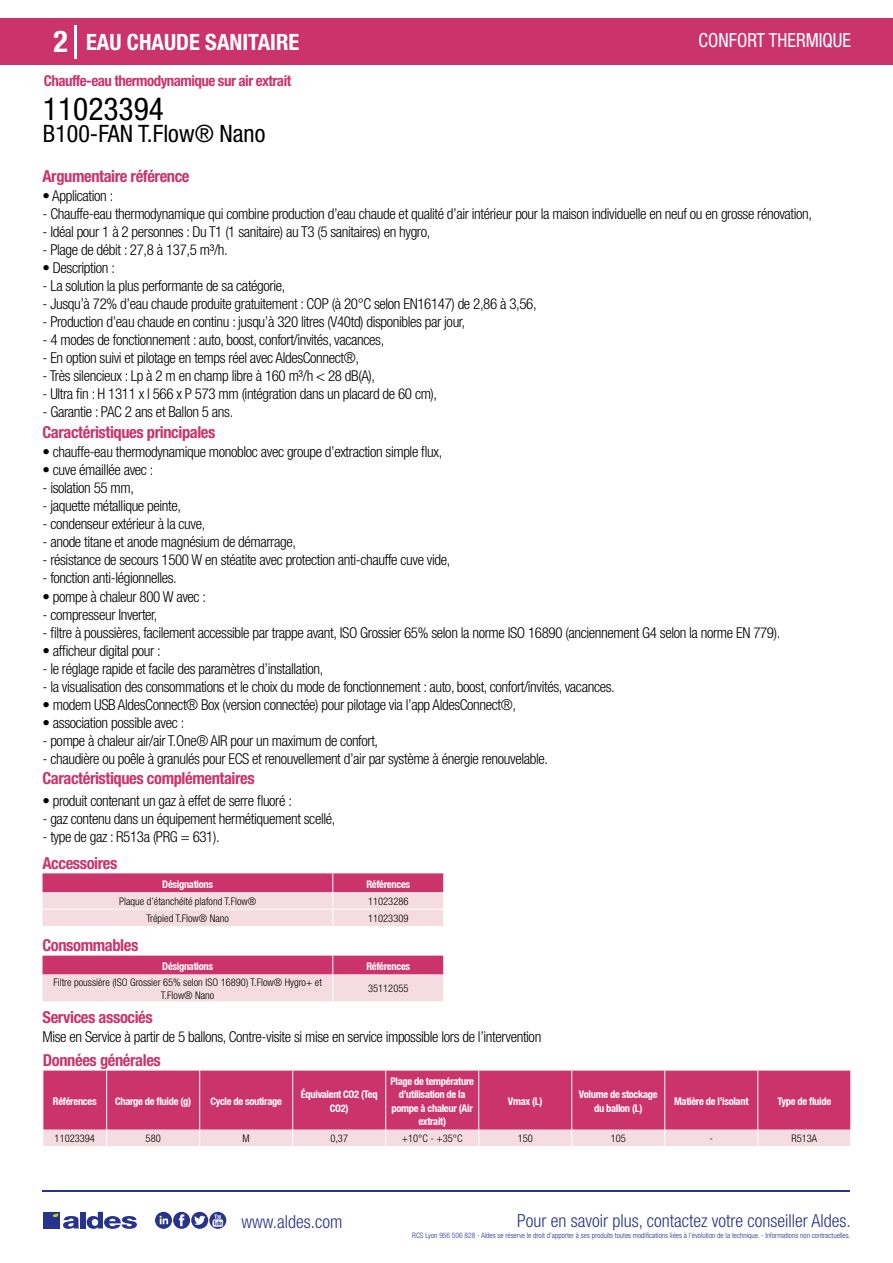
<style>
.page{position:relative;width:893px;height:1263px;background:#fff}
.page>*{position:absolute;margin:0;border:0;box-sizing:border-box;transform-origin:0 0}
.t1{font:condensed 31.5px "Helvetica Neue LT Std";color:#000}
.t2{font:700 condensed 30px "Helvetica Neue LT Std";color:#fff}
.t3{font:condensed 24px "Helvetica Neue LT Std";color:#000}
.t4{font:700 condensed 22.5px "Helvetica Neue LT Std";color:#fff}
.t5{font:condensed 19.5px "Helvetica Neue LT Std";color:#fff;scale:.95 1}
.t6{font:300 condensed 18px "Helvetica Neue";color:#28348b}
.t7{font:700 condensed 16.5px "Helvetica Neue LT Std";letter-spacing:-.025em;color:#cb346b}
.t8{font:300 condensed 15px "Helvetica Neue LT Std";letter-spacing:-.025em;color:#000}
.t9{font:700 condensed 15px "Helvetica Neue LT Std";letter-spacing:-.035em;color:#cb346b}
.t10{font:700 condensed 10.5px/13.5px "Helvetica Neue";letter-spacing:-.03em;color:#fff;text-align:center}
.t11{font:300 condensed 10.5px/12.6px "Helvetica Neue";color:#000;text-align:center}
.t12{font:300 condensed 7.5px "Helvetica Neue";color:#28348b}
</style>
<div class="page">
<div style="left:0;top:18px;width:893px;height:46px;background:#cb346b"></div>
<hr style="left:74px;top:25px;width:2px;height:33px;background:#fff">
<hr style="left:43px;top:1190px;width:807px;height:1px;background:#28348b">
<svg style="left:155px;top:1212px;width:71px;height:17px"></svg>
<div style="left:43px;top:1212px;width:17px;height:16px;background:#28348b"></div>
<div style="left:80px;top:1212px;width:6px;height:16px;background:#28348b"></div>
<svg style="left:87px;top:1212px;width:50px;height:17px"></svg>
<svg style="left:53px;top:1213px;width:26px;height:16px"></svg>
<svg style="left:43px;top:873px;width:401px;height:53px;background:#e5a2b9"></svg>
<svg style="left:43px;top:956px;width:401px;height:46px;background:#e39ab3"></svg>
<div style="left:44px;top:1070px;width:806px;height:60px;background:#cb346b"></div>
<hr style="left:106px;top:1070px;width:1px;height:60px;background:#fff">
<hr style="left:199px;top:1070px;width:1px;height:60px;background:#fff">
<hr style="left:292px;top:1070px;width:1px;height:60px;background:#fff">
<hr style="left:385px;top:1070px;width:1px;height:60px;background:#fff">
<hr style="left:478px;top:1070px;width:1px;height:60px;background:#fff">
<hr style="left:571px;top:1070px;width:1px;height:60px;background:#fff">
<hr style="left:664px;top:1070px;width:1px;height:60px;background:#fff">
<hr style="left:757px;top:1070px;width:1px;height:60px;background:#fff">
<div style="left:43px;top:1130px;width:808px;height:16px;background:#f4dce2"></div>
<h2 class="t2" style="left:54px;top:24px;width:16px">2</h2>
<h3 class="t4" style="left:86px;top:28px;width:215px">EAU CHAUDE SANITAIRE</h3>
<h3 class="t5" style="left:699px;top:29px;width:162px">CONFORT THERMIQUE</h3>
<p class="t9" style="left:44px;top:71px;width:249px">Chauffe-eau thermodynamique sur air extrait</p>
<h1 class="t1" style="left:43px;top:91px;width:122px">11023394</h1>
<h3 class="t3" style="left:43px;top:120px;width:224px">B100-FAN T.Flow® Nano</h3>
<p class="t7" style="left:43px;top:166px;width:149px">Argumentaire référence</p>
<p class="t8" style="left:43px;top:187px;width:72px">• Application :</p>
<p class="t8" style="left:43px;top:205px;width:771px">- Chauffe-eau thermodynamique qui combine production d’eau chaude et qualité d’air intérieur pour la maison individuelle en neuf ou en grosse rénovation,</p>
<p class="t8" style="left:43px;top:223px;width:389px">- Idéal pour 1 à 2 personnes : Du T1 (1 sanitaire) au T3 (5 sanitaires) en hygro,</p>
<p class="t8" style="left:43px;top:241px;width:187px">- Plage de débit : 27,8 à 137,5 m³/h.</p>
<p class="t8" style="left:43px;top:259px;width:74px">• Description :</p>
<p class="t8" style="left:43px;top:277px;width:244px">- La solution la plus performante de sa catégorie,</p>
<p class="t8" style="left:43px;top:295px;width:496px">- Jusqu’à 72% d’eau chaude produite gratuitement : COP (à 20°C selon EN16147) de 2,86 à 3,56,</p>
<p class="t8" style="left:43px;top:313px;width:424px">- Production d’eau chaude en continu : jusqu’à 320 litres (V40td) disponibles par jour,</p>
<p class="t8" style="left:43px;top:331px;width:343px">- 4 modes de fonctionnement : auto, boost, confort/invités, vacances,</p>
<p class="t8" style="left:43px;top:349px;width:318px">- En option suivi et pilotage en temps réel avec AldesConnect®,</p>
<p class="t8" style="left:43px;top:367px;width:334px">- Très silencieux : Lp à 2 m en champ libre à 160 m³/h &lt; 28 dB(A),</p>
<p class="t8" style="left:43px;top:385px;width:396px">- Ultra fin : H 1311 x l 566 x P 573 mm (intégration dans un placard de 60 cm),</p>
<p class="t8" style="left:43px;top:403px;width:192px">- Garantie : PAC 2 ans et Ballon 5 ans.</p>
<p class="t7" style="left:43px;top:422px;width:174px">Caractéristiques principales</p>
<p class="t8" style="left:43px;top:444px;width:401px">• chauffe-eau thermodynamique monobloc avec groupe d’extraction simple flux,</p>
<p class="t8" style="left:43px;top:462px;width:112px">• cuve émaillée avec :</p>
<p class="t8" style="left:43px;top:480px;width:93px">- isolation 55 mm,</p>
<p class="t8" style="left:43px;top:498px;width:140px">- jaquette métallique peinte,</p>
<p class="t8" style="left:43px;top:516px;width:164px">- condenseur extérieur à la cuve,</p>
<p class="t8" style="left:43px;top:534px;width:255px">- anode titane et anode magnésium de démarrage,</p>
<p class="t8" style="left:43px;top:552px;width:409px">- résistance de secours 1500 W en stéatite avec protection anti-chauffe cuve vide,</p>
<p class="t8" style="left:43px;top:570px;width:136px">- fonction anti-légionnelles.</p>
<p class="t8" style="left:43px;top:588px;width:165px">• pompe à chaleur 800 W avec :</p>
<p class="t8" style="left:43px;top:606px;width:117px">- compresseur Inverter,</p>
<p class="t8" style="left:43px;top:624px;width:739px">- filtre à poussières, facilement accessible par trappe avant, ISO Grossier 65% selon la norme ISO 16890 (anciennement G4 selon la norme EN 779).</p>
<p class="t8" style="left:43px;top:642px;width:120px">• afficheur digital pour :</p>
<p class="t8" style="left:43px;top:660px;width:282px">- le réglage rapide et facile des paramètres d’installation,</p>
<p class="t8" style="left:43px;top:678px;width:574px">- la visualisation des consommations et le choix du mode de fonctionnement : auto, boost, confort/invités, vacances.</p>
<p class="t8" style="left:43px;top:696px;width:475px">• modem USB AldesConnect® Box (version connectée) pour pilotage via l’app AldesConnect®,</p>
<p class="t8" style="left:43px;top:714px;width:143px">• association possible avec :</p>
<p class="t8" style="left:43px;top:732px;width:337px">- pompe à chaleur air/air T.One® AIR pour un maximum de confort,</p>
<p class="t8" style="left:43px;top:750px;width:507px">- chaudière ou poêle à granulés pour ECS et renouvellement d’air par système à énergie renouvelable.</p>
<p class="t7" style="left:43px;top:768px;width:214px">Caractéristiques complémentaires</p>
<p class="t8" style="left:43px;top:792px;width:251px">• produit contenant un gaz à effet de serre fluoré :</p>
<p class="t8" style="left:43px;top:810px;width:294px">- gaz contenu dans un équipement hermétiquement scellé,</p>
<p class="t8" style="left:43px;top:828px;width:179px">- type de gaz : R513a (PRG = 631).</p>
<p class="t7" style="left:43px;top:853px;width:76px">Accessoires</p>
<p class="t10" style="left:162px;top:877px;width:52px">Désignations</p>
<p class="t10" style="left:366px;top:877px;width:45px">Références</p>
<p class="t11" style="left:119px;top:895px;width:139px">Plaque d’étanchéité plafond T.Flow®</p>
<p class="t11" style="left:368px;top:895px;width:42px">11023286</p>
<p class="t11" style="left:146px;top:912px;width:84px">Trépied T.Flow® Nano</p>
<p class="t11" style="left:368px;top:912px;width:42px">11023309</p>
<p class="t7" style="left:43px;top:935px;width:97px">Consommables</p>
<p class="t10" style="left:162px;top:959px;width:52px">Désignations</p>
<p class="t10" style="left:366px;top:959px;width:45px">Références</p>
<p class="t11" style="left:53px;top:976px;width:270px">Filtre poussière (ISO Grossier 65% selon ISO 16890) T.Flow® Hygro+ et<br>T.Flow® Nano</p>
<p class="t11" style="left:368px;top:982px;width:42px">35112055</p>
<p class="t7" style="left:43px;top:1007px;width:112px">Services associés</p>
<p class="t8" style="left:43px;top:1028px;width:500px">Mise en Service à partir de 5 ballons, Contre-visite si mise en service impossible lors de l’intervention</p>
<p class="t7" style="left:43px;top:1050px;width:119px">Données générales</p>
<p class="t10" style="left:53px;top:1094px;width:45px">Références</p>
<p class="t10" style="left:115px;top:1094px;width:78px">Charge de fluide (g)</p>
<p class="t10" style="left:211px;top:1094px;width:73px">Cycle de soutirage</p>
<p class="t10" style="left:301px;top:1088px;width:78px">Équivalent CO2 (Teq<br>CO2)</p>
<p class="t10" style="left:390px;top:1074px;width:85px">Plage de température d’utilisation de la pompe à chaleur (Air extrait)</p>
<p class="t10" style="left:508px;top:1094px;width:36px">Vmax (L)</p>
<p class="t10" style="left:579px;top:1088px;width:80px">Volume de stockage du ballon (L)</p>
<p class="t10" style="left:674px;top:1094px;width:76px">Matière de l’isolant</p>
<p class="t10" style="left:777px;top:1094px;width:55px">Type de fluide</p>
<p class="t11" style="left:55px;top:1132px;width:42px">11023394</p>
<p class="t11" style="left:146px;top:1132px;width:17px">580</p>
<p class="t11" style="left:243px;top:1132px;width:9px">M</p>
<p class="t11" style="left:330px;top:1132px;width:19px">0,37</p>
<p class="t11" style="left:402px;top:1132px;width:62px">+10°C - +35°C</p>
<p class="t11" style="left:518px;top:1132px;width:17px">150</p>
<p class="t11" style="left:611px;top:1132px;width:17px">105</p>
<p class="t11" style="left:709px;top:1132px;width:5px">-</p>
<p class="t11" style="left:791px;top:1132px;width:27px">R513A</p>
<p class="t6" style="left:241px;top:1211px;width:102px">www.aldes.com</p>
<p class="t6" style="left:517px;top:1211px;width:335px">Pour en savoir plus, contactez votre conseiller Aldes.</p>
<p class="t12" style="left:412px;top:1230px;width:440px">RCS Lyon 956 506 828 - Aldes se réserve le droit d’apporter à ses produits toutes modifications liées à l’évolution de la technique. - Informations non contractuelles.</p>
</div>
